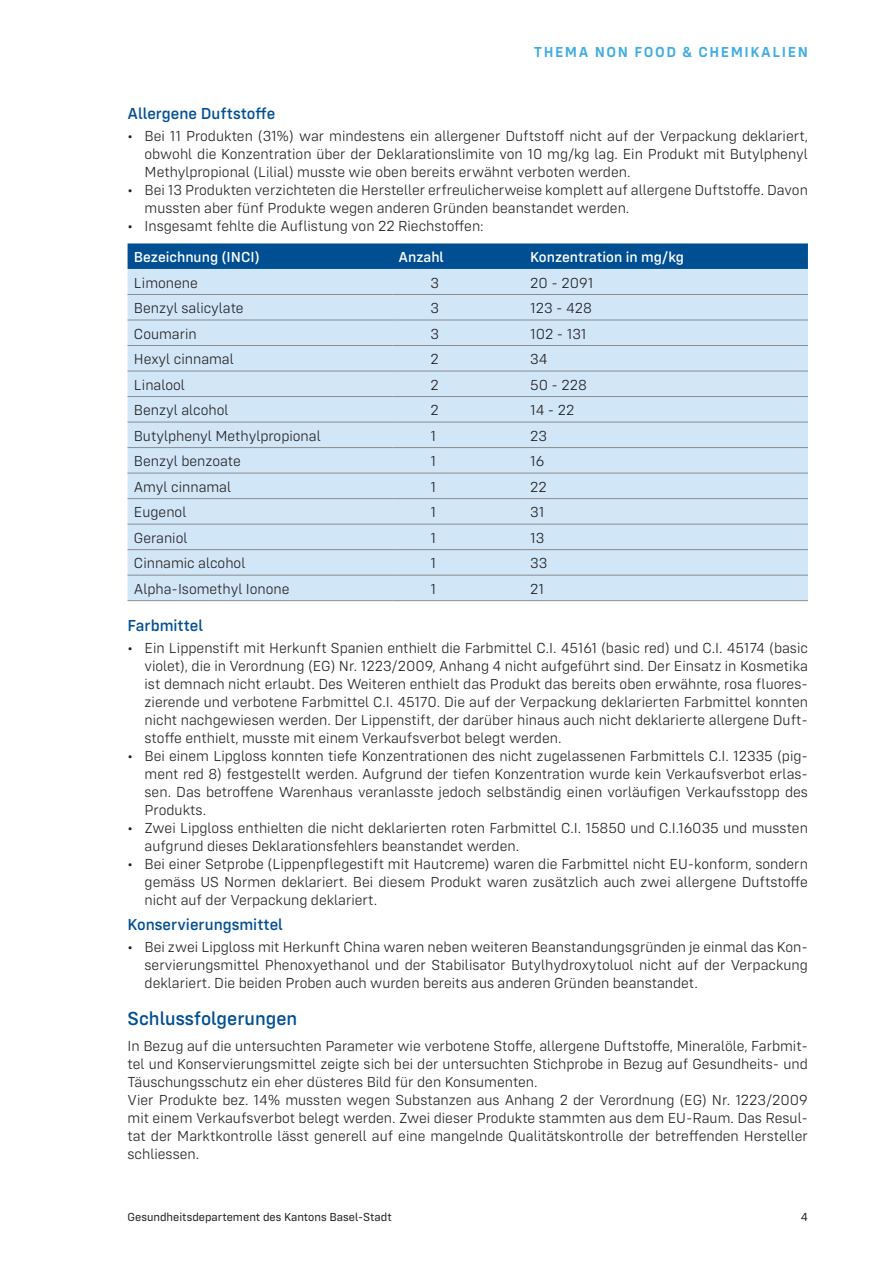
<style>
.page{position:relative;width:893px;height:1263px;background:#fff}
.page>*{position:absolute;margin:0;border:0;box-sizing:border-box;transform-origin:0 0}
.Zwischentitel{font:500 19.5px "Config Rounded";color:#004f92}
.Zwischentitel_2{font:500 16.5px "Config Rounded";color:#004f92}
.Lauftext{font:300 15px/18px "Config Rounded";color:#231f20;text-align:justify}
.Tabelle_Text{font:300 15px "Config Rounded";color:#231f20}
.Tabelle_Titel{font:500 15px "Config Rounded";color:#fff}
.t1{font:600 15px "Config Rounded";letter-spacing:.1em;color:#40ace1}
.t2{font:12px "Config Rounded";color:#231f20}
</style>
<div class="page">
<svg style="left:128px;top:243px;width:680px;height:26px;background:#045294"></svg>
<div style="left:128px;top:269px;width:680px;height:331px;background:#d1e6f6"></div>
<hr style="left:128px;top:294px;width:264px;height:1px;background:#8b8d8f">
<hr style="left:392px;top:294px;width:132px;height:1px;background:#8b8d8f">
<hr style="left:524px;top:294px;width:284px;height:1px;background:#8b8d8f">
<hr style="left:128px;top:320px;width:264px;height:1px;background:#8b8d8f">
<hr style="left:392px;top:320px;width:132px;height:1px;background:#8b8d8f">
<hr style="left:524px;top:320px;width:284px;height:1px;background:#8b8d8f">
<hr style="left:128px;top:345px;width:264px;height:1px;background:#8b8d8f">
<hr style="left:392px;top:345px;width:132px;height:1px;background:#8b8d8f">
<hr style="left:524px;top:345px;width:284px;height:1px;background:#8b8d8f">
<hr style="left:128px;top:371px;width:264px;height:1px;background:#8b8d8f">
<hr style="left:392px;top:371px;width:132px;height:1px;background:#8b8d8f">
<hr style="left:524px;top:371px;width:284px;height:1px;background:#8b8d8f">
<hr style="left:128px;top:396px;width:264px;height:1px;background:#8b8d8f">
<hr style="left:392px;top:396px;width:132px;height:1px;background:#8b8d8f">
<hr style="left:524px;top:396px;width:284px;height:1px;background:#8b8d8f">
<hr style="left:128px;top:422px;width:264px;height:1px;background:#8b8d8f">
<hr style="left:392px;top:422px;width:132px;height:1px;background:#8b8d8f">
<hr style="left:524px;top:422px;width:284px;height:1px;background:#8b8d8f">
<hr style="left:128px;top:447px;width:264px;height:1px;background:#8b8d8f">
<hr style="left:392px;top:447px;width:132px;height:1px;background:#8b8d8f">
<hr style="left:524px;top:447px;width:284px;height:1px;background:#8b8d8f">
<hr style="left:128px;top:473px;width:264px;height:1px;background:#8b8d8f">
<hr style="left:392px;top:473px;width:132px;height:1px;background:#8b8d8f">
<hr style="left:524px;top:473px;width:284px;height:1px;background:#8b8d8f">
<hr style="left:128px;top:498px;width:264px;height:1px;background:#8b8d8f">
<hr style="left:392px;top:498px;width:132px;height:1px;background:#8b8d8f">
<hr style="left:524px;top:498px;width:284px;height:1px;background:#8b8d8f">
<hr style="left:128px;top:524px;width:264px;height:1px;background:#8b8d8f">
<hr style="left:392px;top:524px;width:132px;height:1px;background:#8b8d8f">
<hr style="left:524px;top:524px;width:284px;height:1px;background:#8b8d8f">
<hr style="left:128px;top:549px;width:264px;height:1px;background:#8b8d8f">
<hr style="left:392px;top:549px;width:132px;height:1px;background:#8b8d8f">
<hr style="left:524px;top:549px;width:284px;height:1px;background:#8b8d8f">
<hr style="left:128px;top:575px;width:264px;height:1px;background:#8b8d8f">
<hr style="left:392px;top:575px;width:132px;height:1px;background:#8b8d8f">
<hr style="left:524px;top:575px;width:284px;height:1px;background:#8b8d8f">
<hr style="left:128px;top:600px;width:264px;height:1px;background:#8b8d8f">
<hr style="left:392px;top:600px;width:132px;height:1px;background:#8b8d8f">
<hr style="left:524px;top:600px;width:284px;height:1px;background:#8b8d8f">
<p class="t1" style="left:534px;top:43px;width:276px">THEMA NON FOOD &amp; CHEMIKALIEN</p>
<p class="Zwischentitel_2" style="left:128px;top:104px;width:149px">Allergene Duftstoffe</p>
<p class="Lauftext" style="left:145px;top:127px;width:665px;text-indent:-17px">• Bei 11 Produkten (31%) war mindestens ein allergener Duftstoff nicht auf der Verpackung deklariert, obwohl die Konzentration über der Deklarationslimite von 10 mg/kg lag. Ein Produkt mit Butylphenyl Methylpropional (Lilial) musste wie oben bereits erwähnt verboten werden.</p>
<p class="Lauftext" style="left:145px;top:181px;width:665px;text-indent:-17px">• Bei 13 Produkten verzichteten die Hersteller erfreulicherweise komplett auf allergene Duftstoffe. Davon mussten aber fünf Produkte wegen anderen Gründen beanstandet werden.</p>
<p class="Lauftext" style="left:128px;top:217px;width:358px">• Insgesamt fehlte die Auflistung von 22 Riechstoffen:</p>
<p class="Tabelle_Titel" style="left:134px;top:248px;width:127px">Bezeichnung (INCI)</p>
<p class="Tabelle_Titel" style="left:399px;top:248px;width:47px">Anzahl</p>
<p class="Tabelle_Titel" style="left:530px;top:248px;width:155px">Konzentration in mg/kg</p>
<p class="Tabelle_Text" style="left:134px;top:274px;width:65px">Limonene</p>
<p class="Tabelle_Text" style="left:431px;top:274px;width:10px">3</p>
<p class="Tabelle_Text" style="left:530px;top:274px;width:64px">20 - 2091</p>
<p class="Tabelle_Text" style="left:134px;top:299px;width:111px">Benzyl salicylate</p>
<p class="Tabelle_Text" style="left:431px;top:299px;width:10px">3</p>
<p class="Tabelle_Text" style="left:530px;top:299px;width:63px">123 - 428</p>
<p class="Tabelle_Text" style="left:134px;top:325px;width:64px">Coumarin</p>
<p class="Tabelle_Text" style="left:431px;top:325px;width:10px">3</p>
<p class="Tabelle_Text" style="left:530px;top:325px;width:58px">102 - 131</p>
<p class="Tabelle_Text" style="left:134px;top:350px;width:101px">Hexyl cinnamal</p>
<p class="Tabelle_Text" style="left:431px;top:350px;width:10px">2</p>
<p class="Tabelle_Text" style="left:530px;top:350px;width:19px">34</p>
<p class="Tabelle_Text" style="left:134px;top:376px;width:53px">Linalool</p>
<p class="Tabelle_Text" style="left:431px;top:376px;width:10px">2</p>
<p class="Tabelle_Text" style="left:530px;top:376px;width:58px">50 - 228</p>
<p class="Tabelle_Text" style="left:134px;top:401px;width:96px">Benzyl alcohol</p>
<p class="Tabelle_Text" style="left:431px;top:401px;width:10px">2</p>
<p class="Tabelle_Text" style="left:530px;top:401px;width:46px">14 - 22</p>
<p class="Tabelle_Text" style="left:134px;top:427px;width:188px">Butylphenyl Methylpropional</p>
<p class="Tabelle_Text" style="left:431px;top:427px;width:7px">1</p>
<p class="Tabelle_Text" style="left:530px;top:427px;width:18px">23</p>
<p class="Tabelle_Text" style="left:134px;top:452px;width:108px">Benzyl benzoate</p>
<p class="Tabelle_Text" style="left:431px;top:452px;width:7px">1</p>
<p class="Tabelle_Text" style="left:530px;top:452px;width:16px">16</p>
<p class="Tabelle_Text" style="left:134px;top:478px;width:99px">Amyl cinnamal</p>
<p class="Tabelle_Text" style="left:431px;top:478px;width:7px">1</p>
<p class="Tabelle_Text" style="left:530px;top:478px;width:18px">22</p>
<p class="Tabelle_Text" style="left:134px;top:504px;width:54px">Eugenol</p>
<p class="Tabelle_Text" style="left:431px;top:504px;width:7px">1</p>
<p class="Tabelle_Text" style="left:530px;top:504px;width:15px">31</p>
<p class="Tabelle_Text" style="left:134px;top:529px;width:55px">Geraniol</p>
<p class="Tabelle_Text" style="left:431px;top:529px;width:7px">1</p>
<p class="Tabelle_Text" style="left:530px;top:529px;width:16px">13</p>
<p class="Tabelle_Text" style="left:134px;top:555px;width:113px">Cinnamic alcohol</p>
<p class="Tabelle_Text" style="left:431px;top:555px;width:7px">1</p>
<p class="Tabelle_Text" style="left:530px;top:555px;width:19px">33</p>
<p class="Tabelle_Text" style="left:134px;top:580px;width:157px">Alpha-Isomethyl Ionone</p>
<p class="Tabelle_Text" style="left:431px;top:580px;width:7px">1</p>
<p class="Tabelle_Text" style="left:530px;top:580px;width:15px">21</p>
<p class="Zwischentitel_2" style="left:128px;top:615px;width:77px">Farbmittel</p>
<p class="Lauftext" style="left:145px;top:639px;width:665px;text-indent:-17px">• Ein Lippenstift mit Herkunft Spanien enthielt die Farbmittel C.I. 45161 (basic red) und C.I. 45174 (basic violet), die in Verordnung (EG) Nr. 1223/2009, Anhang 4 nicht aufgeführt sind. Der Einsatz in Kosmetika ist demnach nicht erlaubt. Des Weiteren enthielt das Produkt das bereits oben erwähnte, rosa fluores&shy;zierende und verbotene Farbmittel C.I. 45170. Die auf der Verpackung deklarierten Farbmittel konnten nicht nachgewiesen werden. Der Lippenstift, der darüber hinaus auch nicht deklarierte allergene Duft&shy;stoffe enthielt, musste mit einem Verkaufsverbot belegt werden.</p>
<p class="Lauftext" style="left:145px;top:747px;width:665px;text-indent:-17px">• Bei einem Lipgloss konnten tiefe Konzentrationen des nicht zugelassenen Farbmittels C.I. 12335 (pig&shy;ment red 8) festgestellt werden. Aufgrund der tiefen Konzentration wurde kein Verkaufsverbot erlas&shy;sen. Das betroffene Warenhaus veranlasste jedoch selbständig einen vorläufigen Verkaufsstopp des Produkts.</p>
<p class="Lauftext" style="left:145px;top:819px;width:665px;text-indent:-17px">• Zwei Lipgloss enthielten die nicht deklarierten roten Farbmittel C.I. 15850 und C.I.16035 und mussten aufgrund dieses Deklarationsfehlers beanstandet werden.</p>
<p class="Lauftext" style="left:145px;top:855px;width:665px;text-indent:-17px">• Bei einer Setprobe (Lippenpflegestift mit Hautcreme) waren die Farbmittel nicht EU-konform, sondern gemäss US Normen deklariert. Bei diesem Produkt waren zusätzlich auch zwei allergene Duftstoffe nicht auf der Verpackung deklariert.</p>
<p class="Zwischentitel_2" style="left:128px;top:915px;width:157px">Konservierungsmittel</p>
<p class="Lauftext" style="left:145px;top:938px;width:665px;text-indent:-17px">• Bei zwei Lipgloss mit Herkunft China waren neben weiteren Beanstandungsgründen je einmal das Kon&shy;servierungsmittel Phenoxyethanol und der Stabilisator Butylhydroxytoluol nicht auf der Verpackung deklariert. Die beiden Proben auch wurden bereits aus anderen Gründen beanstandet.</p>
<p class="Zwischentitel" style="left:128px;top:1007px;width:171px">Schlussfolgerungen</p>
<p class="Lauftext" style="left:128px;top:1037px;width:682px">In Bezug auf die untersuchten Parameter wie verbotene Stoffe, allergene Duftstoffe, Mineralöle, Farbmit&shy;tel und Konservierungsmittel zeigte sich bei der untersuchten Stichprobe in Bezug auf Gesundheits- und Täuschungsschutz ein eher düsteres Bild für den Konsumenten.</p>
<p class="Lauftext" style="left:128px;top:1091px;width:682px">Vier Produkte bez. 14% mussten wegen Substanzen aus Anhang 2 der Verordnung (EG) Nr. 1223/2009 mit einem Verkaufsverbot belegt werden. Zwei dieser Produkte stammten aus dem EU-Raum. Das Resul&shy;tat der Marktkontrolle lässt generell auf eine mangelnde Qualitätskontrolle der betreffenden Hersteller schliessen.</p>
<p class="t2" style="left:128px;top:1210px;width:266px">Gesundheitsdepartement des Kantons Basel-Stadt</p>
<p class="t2" style="left:801px;top:1210px;width:9px">4</p>
</div>
